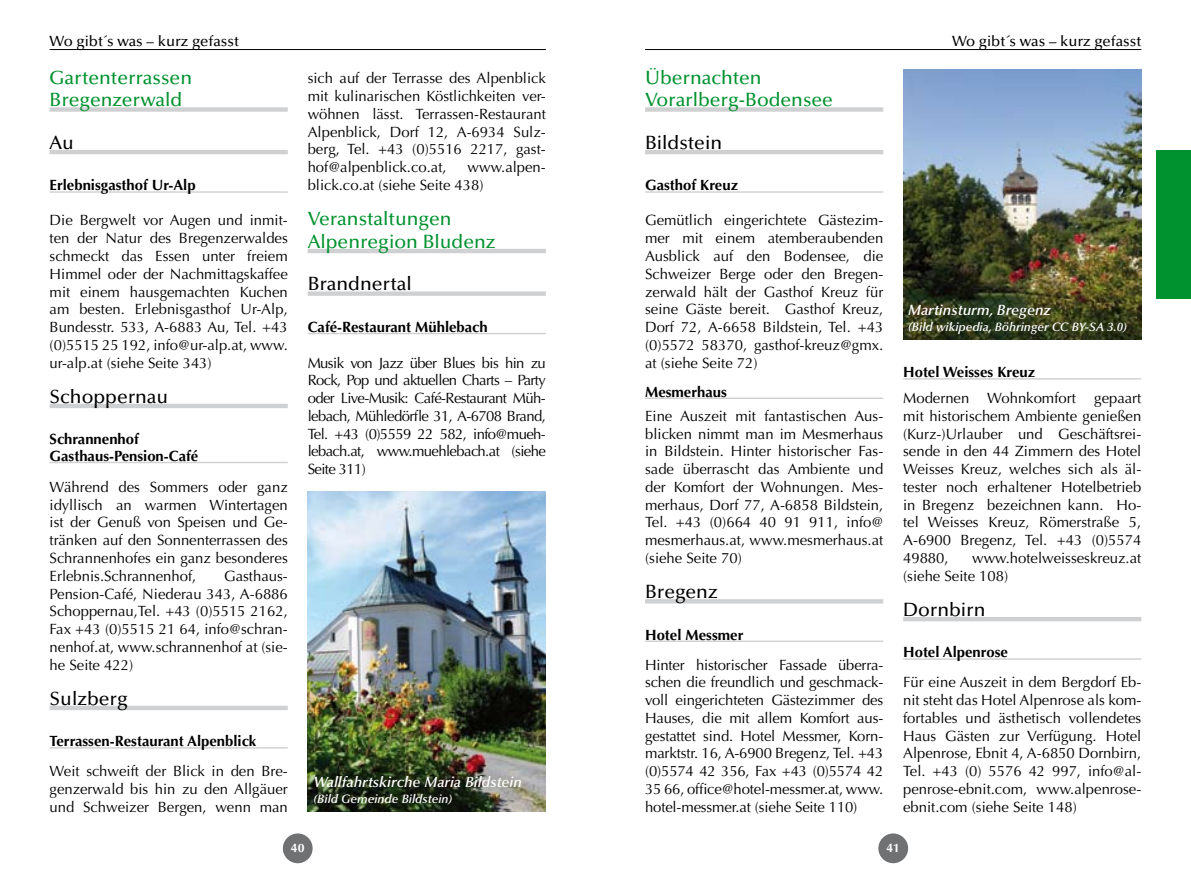
<style>
.page{position:relative;width:1191px;height:893px;background:#fff}
.page>*{position:absolute;margin:0;border:0;box-sizing:border-box;transform-origin:0 0}
.t1{font:500 19.25px/22.8px "Optima LT Std";color:#00922e}
.t2{font:500 19.25px "Optima LT Std";color:#000}
.t3{font:14.88px/17.7px "Optima LT Std";color:#000;text-align:justify}
.t4{font:700 14.88px/16.6px "Optima LT Std";color:#000}
.t5{font:italic 600 14.88px "Optima LT Std";color:#fff}
.t6{font:500 14.88px "Optima LT Std";color:#000}
.t7{font:italic 600 12.25px "Optima LT Std";color:#fff}
.t8{font:700 12.25px "Optima LT Std";color:#fff}
</style>
<div class="page">
<div style="left:283px;top:833px;width:30px;height:30px;background:#707173;border-radius:50%"></div>
<hr style="left:50px;top:49px;width:496px;height:1px;background:#000">
<div style="left:878px;top:833px;width:30px;height:30px;background:#707173;border-radius:50%"></div>
<hr style="left:645px;top:49px;width:496px;height:1px;background:#000">
<div style="left:1156px;top:150px;width:35px;height:148px;background:#00922e"></div>
<div style="left:50px;top:107px;width:238px;height:5px;background:#cfd0d2"></div>
<hr style="left:50px;top:150px;width:238px;height:4px;background:#cfd0d2">
<hr style="left:50px;top:191px;width:238px;height:2px;background:#cfd0d2">
<hr style="left:50px;top:404px;width:238px;height:4px;background:#cfd0d2">
<hr style="left:50px;top:462px;width:238px;height:1px;background:#cfd0d2">
<hr style="left:50px;top:706px;width:238px;height:4px;background:#cfd0d2">
<hr style="left:50px;top:747px;width:238px;height:2px;background:#cfd0d2">
<hr style="left:308px;top:249px;width:238px;height:4px;background:#cfd0d2">
<div style="left:308px;top:291px;width:238px;height:5px;background:#cfd0d2"></div>
<hr style="left:308px;top:333px;width:238px;height:1px;background:#cfd0d2">
<div style="left:645px;top:107px;width:238px;height:5px;background:#cfd0d2"></div>
<hr style="left:645px;top:150px;width:238px;height:4px;background:#cfd0d2">
<hr style="left:645px;top:191px;width:238px;height:2px;background:#cfd0d2">
<hr style="left:645px;top:398px;width:238px;height:1px;background:#cfd0d2">
<hr style="left:645px;top:599px;width:238px;height:4px;background:#cfd0d2">
<hr style="left:645px;top:641px;width:238px;height:1px;background:#cfd0d2">
<hr style="left:903px;top:378px;width:238px;height:2px;background:#cfd0d2">
<hr style="left:903px;top:617px;width:238px;height:4px;background:#cfd0d2">
<hr style="left:903px;top:658px;width:238px;height:2px;background:#cfd0d2">
<img style="left:308px;top:492px;width:238px;height:319px">
<img style="left:903px;top:69px;width:238px;height:271px">
<p class="t6" style="left:50px;top:32px;width:191px">Wo gibt´s was – kurz gefasst</p>
<p class="t1" style="left:50px;top:66px;width:144px">Gartenterrassen<br>Bregenzerwald</p>
<p class="t2" style="left:50px;top:132px;width:26px">Au</p>
<p class="t4" style="left:50px;top:177px;width:148px">Erlebnisgasthof Ur-Alp</p>
<p class="t3" style="left:50px;top:212px;width:240px">Die Bergwelt vor Augen und inmit&shy;ten der Natur des Bregenzerwaldes schmeckt das Essen unter freiem Himmel oder der Nachmittagskaffee mit einem hausgemachten Kuchen am besten. Erlebnisgasthof Ur-Alp, Bundesstr. 533, A-6883 Au, Tel. +43 (0)5515 25 192, info@ur-alp.at, www. ur-alp.at (siehe Seite 343)</p>
<p class="t2" style="left:50px;top:385px;width:120px">Schoppernau</p>
<p class="t4" style="left:50px;top:431px;width:150px">Schrannenhof<br>Gasthaus-Pension-Café</p>
<p class="t3" style="left:50px;top:478px;width:240px">Während des Sommers oder ganz idyllisch an warmen Wintertagen ist der Genuß von Speisen und Ge&shy;tränken auf den Sonnenterrassen des Schrannenhofes ein ganz besonderes Erlebnis.Schrannenhof,</p>
<p class="t3" style="left:50px;top:567px;width:240px;text-indent:174px">Gasthaus-Pension-Café, Niederau 343, A-6886<br>Schoppernau,Tel. +43 (0)5515 2162, Fax +43 (0)5515 21 64, info@schran&shy;nenhof.at, www.schrannenhof at (sie&shy;he Seite 422)</p>
<p class="t2" style="left:50px;top:687px;width:80px">Sulzberg</p>
<p class="t4" style="left:50px;top:733px;width:208px">Terrassen-Restaurant Alpenblick</p>
<p class="t3" style="left:50px;top:762px;width:240px">Weit schweift der Blick in den Bre&shy;genzerwald bis hin zu den Allgäuer und Schweizer Bergen, wenn man</p>
<p class="t3" style="left:308px;top:70px;width:240px">sich auf der Terrasse des Alpenblick mit kulinarischen Köstlichkeiten ver&shy;wöhnen lässt. Terrassen-Restaurant Alpenblick, Dorf 12, A-6934 Sulz&shy;berg, Tel. +43 (0)5516 2217, gast&shy;hof@alpenblick.co.at,</p>
<p class="t3" style="left:308px;top:158px;width:240px;text-indent:160px">www.alpen&shy;blick.co.at (siehe Seite 438)</p>
<p class="t1" style="left:308px;top:208px;width:189px">Veranstaltungen<br>Alpenregion Bludenz</p>
<p class="t2" style="left:308px;top:273px;width:106px">Brandnertal</p>
<p class="t4" style="left:308px;top:319px;width:182px">Café-Restaurant Mühlebach</p>
<p class="t3" style="left:308px;top:354px;width:240px">Musik von Jazz über Blues bis hin zu Rock, Pop und aktuellen Charts – Party oder Live-Musik: Café-Restaurant Müh&shy;lebach, Mühledörfle 31, A-6708 Brand, Tel. +43 (0)5559 22 582, info@mueh&shy;lebach.at, www.muehlebach.at (siehe Seite 311)</p>
<p class="t5" style="left:313px;top:774px;width:210px">Wallfahrtskirche Maria Bildstein</p>
<p class="t7" style="left:313px;top:792px;width:141px">(Bild Gemeinde Bildstein)</p>
<p class="t8" style="left:291px;top:841px;width:15px">40</p>
<p class="t1" style="left:645px;top:66px;width:189px">Übernachten<br>Vorarlberg-Bodensee</p>
<p class="t2" style="left:645px;top:132px;width:78px">Bildstein</p>
<p class="t4" style="left:645px;top:177px;width:94px">Gasthof Kreuz</p>
<p class="t3" style="left:645px;top:212px;width:240px">Gemütlich eingerichtete Gästezim&shy;mer mit einem atemberaubenden Ausblick auf den Bodensee, die Schweizer Berge oder den Bregen&shy;zerwald hält der Gasthof Kreuz für seine Gäste bereit. Gasthof Kreuz, Dorf 72, A-6658 Bildstein, Tel. +43 (0)5572 58370, gasthof-kreuz@gmx. at (siehe Seite 72)</p>
<p class="t4" style="left:645px;top:383px;width:83px">Mesmerhaus</p>
<p class="t3" style="left:645px;top:407px;width:240px">Eine Auszeit mit fantastischen Aus&shy;blicken nimmt man im Mesmerhaus in Bildstein. Hinter historischer Fas&shy;sade überrascht das Ambiente und der Komfort der Wohnungen. Mes&shy;merhaus, Dorf 77, A-6858 Bildstein, Tel. +43 (0)664 40 91 911, info@ mesmerhaus.at, www.mesmerhaus.at (siehe Seite 70)</p>
<p class="t2" style="left:645px;top:581px;width:74px">Bregenz</p>
<p class="t4" style="left:645px;top:626px;width:100px">Hotel Messmer</p>
<p class="t3" style="left:645px;top:656px;width:240px">Hinter historischer Fassade überra&shy;schen die freundlich und geschmack&shy;voll eingerichteten Gästezimmer des Hauses, die mit allem Komfort aus&shy;gestattet sind. Hotel Messmer, Korn&shy;marktstr. 16, A-6900 Bregenz, Tel. +43 (0)5574 42 356, Fax +43 (0)5574 42<br>35 66, office@hotel-messmer.at, www. hotel-messmer.at (siehe Seite 110)</p>
<p class="t6" style="left:952px;top:32px;width:191px">Wo gibt´s was – kurz gefasst</p>
<p class="t5" style="left:908px;top:302px;width:144px">Martinsturm, Bregenz</p>
<p class="t7" style="left:908px;top:320px;width:220px">(Bild wikipedia, Böhringer CC BY-SA 3.0)</p>
<p class="t4" style="left:903px;top:364px;width:134px">Hotel Weisses Kreuz</p>
<p class="t3" style="left:903px;top:389px;width:240px">Modernen Wohnkomfort gepaart mit historischem Ambiente genießen (Kurz-)Urlauber und Geschäftsrei&shy;sende in den 44 Zimmern des Hotel Weisses Kreuz, welches sich als äl&shy;tester noch erhaltener Hotelbetrieb in Bregenz bezeichnen kann. Ho&shy;tel Weisses Kreuz, Römerstraße 5, A-6900 Bregenz, Tel. +43 (0)5574<br>49880,</p>
<p class="t3" style="left:903px;top:549px;width:240px;text-indent:69px">www.hotelweisseskreuz.at (siehe Seite 108)</p>
<p class="t2" style="left:903px;top:599px;width:84px">Dornbirn</p>
<p class="t4" style="left:903px;top:644px;width:106px">Hotel Alpenrose</p>
<p class="t3" style="left:903px;top:674px;width:240px">Für eine Auszeit in dem Bergdorf Eb&shy;nit steht das Hotel Alpenrose als kom&shy;fortables und ästhetisch vollendetes Haus Gästen zur Verfügung. Hotel Alpenrose, Ebnit 4, A-6850 Dornbirn, Tel. +43 (0) 5576 42 997, info@al&shy;penrose-ebnit.com, www.alpenrose&shy;ebnit.com (siehe Seite 148)</p>
<p class="t8" style="left:886px;top:841px;width:15px">41</p>
</div>
